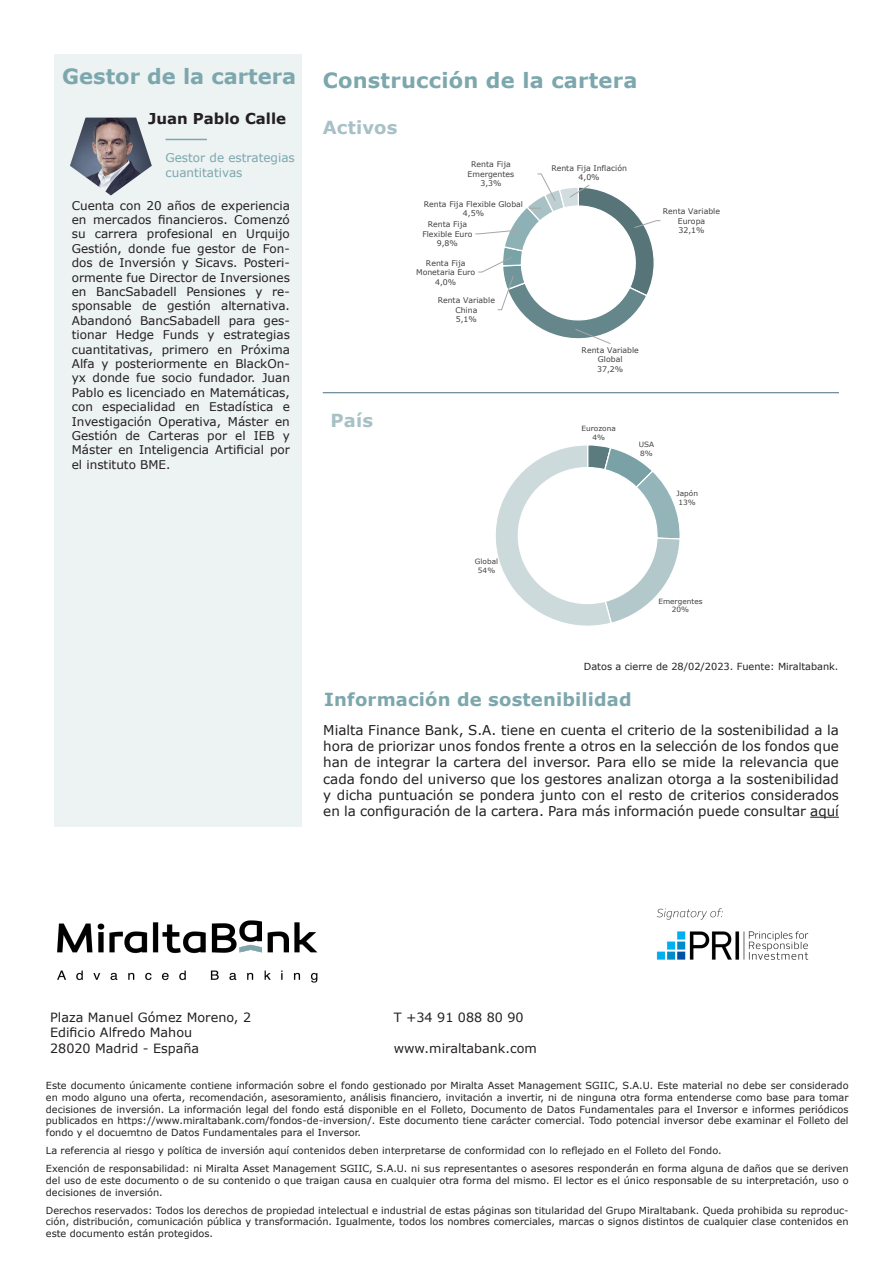
<style>
.page{position:relative;width:893px;height:1263px;background:#fff}
.page>*{position:absolute;margin:0;border:0;box-sizing:border-box;transform-origin:0 0}
.Texto_independiente{font:700 21px "Verdana";letter-spacing:.01em;color:#7ca7ad}
.Texto_independiente-2{font:700 18px "Verdana";letter-spacing:.01em;color:#7ca7ad}
.Texto_independiente-3{font:700 18px "Verdana";letter-spacing:.01em;color:#a7c1c6}
.Texto_independiente-4{font:700 15px "Verdana";color:#231f20}
.Texto_independiente-5{font:13.5px/16.2px "Verdana";color:#231f20;text-align:justify}
.Texto_independiente-6{font:12.75px "Verdana";color:#231f20}
.t1{font:12px/14.4px "Verdana";color:#231f20;text-align:justify}
.t2{font:12px/14.4px "Verdana";color:#7ca7ad}
.Texto_independiente-7{font:9.75px/11.7px "Verdana";color:#231f20;text-align:justify}
.t3{font:7.8px/9.4px "Verdana";letter-spacing:.005em;color:#404040;text-align:center}
.t4{font:7.2px/8.9px "Verdana";color:#404040;text-align:center}
</style>
<div class="page">
<div style="left:54px;top:54px;width:247px;height:772px;background:#edf2f3"></div>
<img style="left:70px;top:118px;width:82px;height:77px">
<hr style="left:323px;top:392px;width:516px;height:1px;background:#4c6e82">
<svg style="left:810px;top:817px;width:29px;height:1px"></svg>
<hr style="left:166px;top:139px;width:41px;height:1px;background:#7ca7ad">
<img style="left:54px;top:744px;width:264px;height:239px">
<svg style="left:495px;top:445px;width:185px;height:181px"></svg>
<svg style="left:475px;top:173px;width:186px;height:171px"></svg>
<img style="left:656px;top:908px;width:153px;height:52px">
<p class="Texto_independiente" style="left:62px;top:62px;width:236px">Gestor de la cartera</p>
<p class="Texto_independiente-4" style="left:148px;top:108px;width:140px">Juan Pablo Calle</p>
<p class="t2" style="left:166px;top:151px;width:131px">Gestor de estrategias cuantitativas</p>
<p class="t1" style="left:72px;top:198px;width:220px">Cuenta con 20 años de experiencia en mercados financieros. Comenzó su carrera profesional en Urquijo Gestión, donde fue gestor de Fon&shy;dos de Inversión y Sicavs. Posteri&shy;ormente fue Director de Inversiones en BancSabadell Pensiones y re&shy;sponsable de gestión alternativa.<br>Abandonó BancSabadell para ges&shy;tionar Hedge Funds y estrategias cuantitativas, primero en Próxima Alfa y posteriormente en BlackOn&shy;yx donde fue socio fundador. Juan Pablo es licenciado en Matemáticas, con especialidad en Estadística e Investigación Operativa, Máster en Gestión de Carteras por el IEB y Máster en Inteligencia Artificial por el instituto BME.</p>
<p class="Texto_independiente" style="left:323px;top:65px;width:316px">Construcción de la cartera</p>
<p class="Texto_independiente-3" style="left:323px;top:115px;width:76px">Activos</p>
<p class="Texto_independiente-3" style="left:331px;top:407px;width:44px">País</p>
<p class="t3" style="left:468px;top:160px;width:48px">Renta Fija<br>Emergentes<br>3,3%</p>
<p class="t3" style="left:551px;top:163px;width:77px">Renta Fija Inflación<br>4,0%</p>
<p class="t3" style="left:424px;top:199px;width:101px">Renta Fija Flexible Global<br>4,5%</p>
<p class="t3" style="left:422px;top:220px;width:52px">Renta Fija<br>Flexible Euro<br>9,8%</p>
<p class="t3" style="left:416px;top:258px;width:61px">Renta Fija<br>Monetaria Euro<br>4,0%</p>
<p class="t3" style="left:438px;top:296px;width:59px">Renta Variable<br>China<br>5,1%</p>
<p class="t3" style="left:582px;top:345px;width:59px">Renta Variable<br>Global<br>37,2%</p>
<p class="t3" style="left:663px;top:207px;width:59px">Renta Variable<br>Europa<br>32,1%</p>
<p class="t4" style="left:581px;top:424px;width:36px">Eurozona<br>4%</p>
<p class="t4" style="left:639px;top:440px;width:17px;text-align:left">USA<br>8%</p>
<p class="t4" style="left:676px;top:489px;width:23px;text-align:left">Japón<br>13%</p>
<p class="t4" style="left:475px;top:557px;width:25px">Global<br>54%</p>
<p class="t4" style="left:658px;top:596px;width:46px">Emergentes<br>20%</p>
<p class="Texto_independiente-7" style="left:584px;top:661px;width:256px">Datos a cierre de 28/02/2023. Fuente: Miraltabank.</p>
<p class="Texto_independiente-2" style="left:324px;top:686px;width:309px">Información de sostenibilidad</p>
<p class="Texto_independiente-5" style="left:323px;top:722px;width:517px">Mialta Finance Bank, S.A. tiene en cuenta el criterio de la sostenibilidad a la hora de priorizar unos fondos frente a otros en la selección de los fondos que han de integrar la cartera del inversor. Para ello se mide la relevancia que cada fondo del universo que los gestores analizan otorga a la sostenibilidad y dicha puntuación se pondera junto con el resto de criterios considerados en la configuración de la cartera. Para más información puede consultar aquí</p>
<p class="Texto_independiente-6" style="left:50px;top:1009px;width:202px">Plaza Manuel Gómez Moreno, 2</p>
<p class="Texto_independiente-6" style="left:50px;top:1024px;width:144px">Edificio Alfredo Mahou</p>
<p class="Texto_independiente-6" style="left:50px;top:1039px;width:151px">28020 Madrid - España</p>
<p class="Texto_independiente-6" style="left:394px;top:1009px;width:131px">T +34 91 088 80 90</p>
<p class="Texto_independiente-6" style="left:394px;top:1039px;width:145px">www.miraltabank.com</p>
<p class="Texto_independiente-7" style="left:46px;top:1080px;width:804px">Este documento únicamente contiene información sobre el fondo gestionado por Miralta Asset Management SGIIC, S.A.U. Este material no debe ser considerado en modo alguno una oferta, recomendación, asesoramiento, análisis financiero, invitación a invertir, ni de ninguna otra forma entenderse como base para tomar decisiones de inversión. La información legal del fondo está disponible en el Folleto, Documento de Datos Fundamentales para el Inversor e informes periódicos publicados en https://www.miraltabank.com/fondos-de-inversion/. Este documento tiene carácter comercial. Todo potencial inversor debe examinar el Folleto del fondo y el docuemtno de Datos Fundamentales para el Inversor.</p>
<p class="Texto_independiente-7" style="left:46px;top:1145px;width:677px">La referencia al riesgo y política de inversión aquí contenidos deben interpretarse de conformidad con lo reflejado en el Folleto del Fondo.</p>
<p class="Texto_independiente-7" style="left:46px;top:1163px;width:804px">Exención de responsabilidad: ni Miralta Asset Management SGIIC, S.A.U. ni sus representantes o asesores responderán en forma alguna de daños que se deriven del uso de este documento o de su contenido o que traigan causa en cualquier otra forma del mismo. El lector es el único responsable de su interpretación, uso o decisiones de inversión.</p>
<p class="Texto_independiente-7" style="left:46px;top:1204px;width:804px">Derechos reservados: Todos los derechos de propiedad intelectual e industrial de estas páginas son titularidad del Grupo Miraltabank. Queda prohibida su reproduc&shy;ción, distribución, comunicación pública y transformación. Igualmente, todos los nombres comerciales, marcas o signos distintos de cualquier clase contenidos en este documento están protegidos.</p>
</div>
